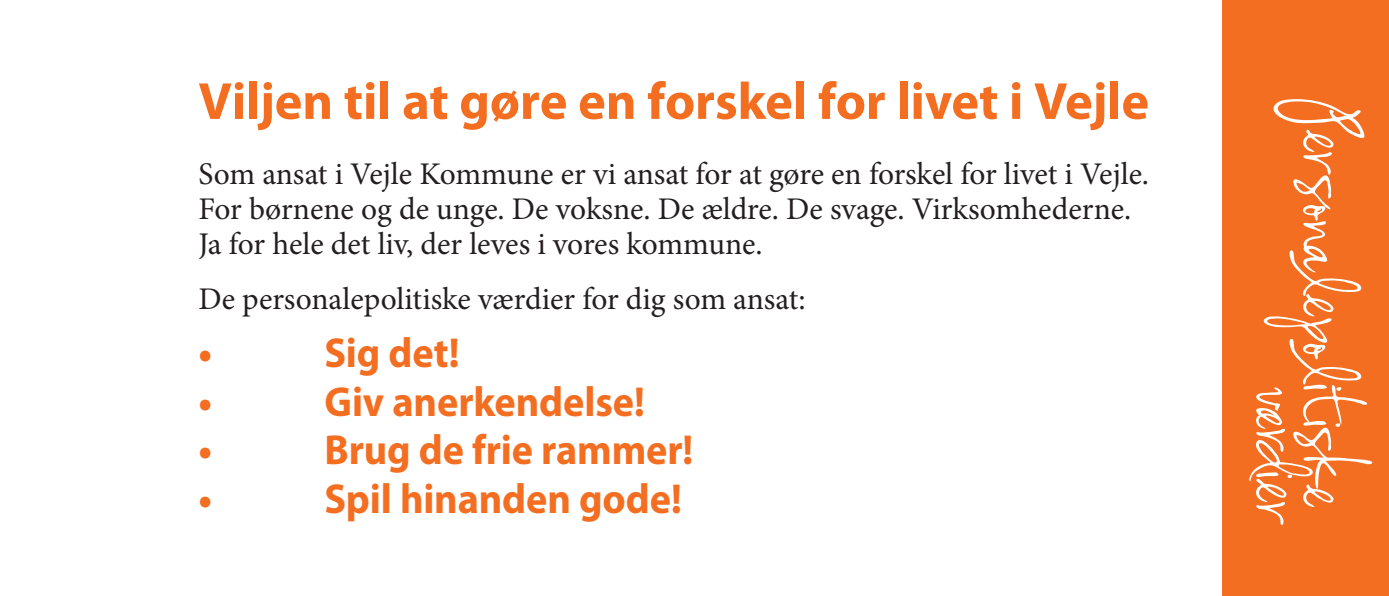
<style>
.page{position:relative;width:1389px;height:596px;background:#fff}
.page>*{position:absolute;margin:0;border:0;box-sizing:border-box;transform-origin:0 0}
.t1{font:700 52.5px "Myriad Pro";letter-spacing:-.005em;color:#f36e21}
.t2{font:700 42px "Myriad Pro";letter-spacing:-.005em;color:#f36e21;scale:.96 1}
.t3{font:31.5px/35px "Minion Pro";letter-spacing:-.005em;color:#231f20}
</style>
<div class="page">
<div style="left:1222px;top:0;width:167px;height:595px;background:#f36e21"></div>
<svg style="left:1249px;top:99px;width:123px;height:426px"></svg>
<h1 class="t1" style="left:198px;top:67px;width:952px">Viljen til at gøre en forskel for livet i Vejle</h1>
<p class="t3" style="left:198px;top:156px;width:952px">Som ansat i Vejle Kommune er vi ansat for at gøre en forskel for livet i Vejle.<br>For børnene og de unge. De voksne. De ældre. De svage. Virksomhederne.<br>Ja for hele det liv, der leves i vores kommune.</p>
<p class="t3" style="left:198px;top:281px;width:609px">De personalepolitiske værdier for dig som ansat:</p>
<h2 class="t2" style="left:198px;top:325px;width:16px">•</h2>
<h2 class="t2" style="left:324px;top:325px;width:142px">Sig det!</h2>
<h2 class="t2" style="left:198px;top:374px;width:16px">•</h2>
<h2 class="t2" style="left:198px;top:422px;width:16px">•</h2>
<h2 class="t2" style="left:198px;top:470px;width:16px">•</h2>
<h2 class="t2" style="left:324px;top:374px;width:335px">Giv anerkendelse!</h2>
<h2 class="t2" style="left:324px;top:422px;width:386px">Brug de frie rammer!</h2>
<h2 class="t2" style="left:324px;top:470px;width:374px">Spil hinanden gode!</h2>
</div>
